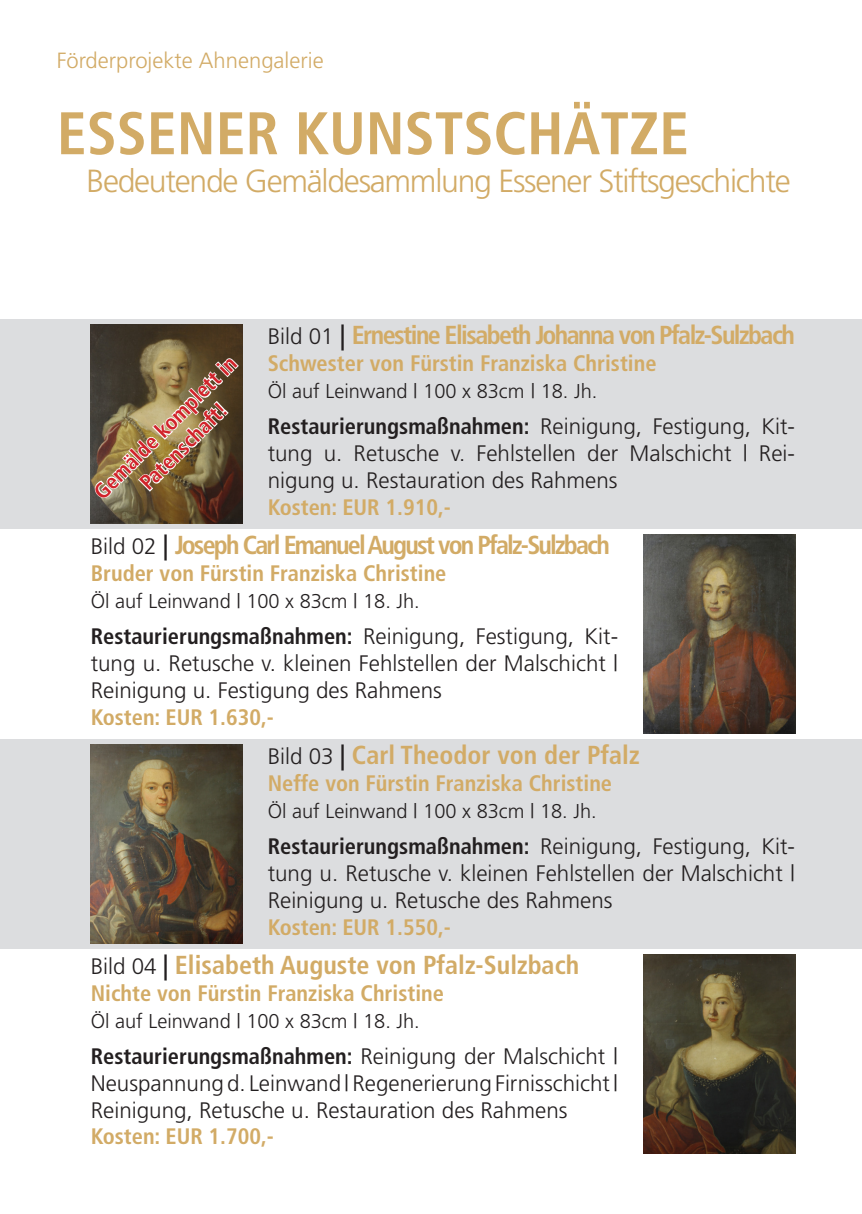
<style>
.page{position:relative;width:862px;height:1214px;background:#fff}
.page>*{position:absolute;margin:0;border:0;box-sizing:border-box;transform-origin:0 0}
.t1{font:700 condensed 60px "Frutiger";color:#d2ab66}
.t2{font:300 32px "Frutiger";letter-spacing:-.04em;color:#d2ab66}
.t3{font:700 condensed 26px "Frutiger";letter-spacing:-.06em;color:#d2ab66}
.t4{font:700 condensed 26px "Frutiger";color:#d2ab66}
.t5{font:300 22.4px/26.8px "Frutiger";color:#231f20;text-align:justify}
.t6{font:700 condensed 22.4px "Frutiger";color:#d2ab66}
.t7{font:300 22px "Frutiger";color:#d2ab66}
.t8{font:700 condensed 21.8px/26px "Frutiger";color:#d1232a;text-align:center}
.t9{font:300 20px "Frutiger";color:#231f20}
.s1{font-weight:300;font-stretch:normal;font-size:22.4px;color:#231f20}
.s2{color:#231f20}
.s3{font-weight:700;font-stretch:condensed}
</style>
<div class="page">
<div style="left:0;top:319px;width:862px;height:210px;background:#dcdddf"></div>
<div style="left:0;top:738px;width:862px;height:210px;background:#dcdddf"></div>
<img style="left:91px;top:744px;width:152px;height:199px">
<img style="left:643px;top:954px;width:152px;height:198px">
<img style="left:91px;top:325px;width:152px;height:198px">
<img style="left:643px;top:534px;width:152px;height:199px">
<img style="left:92px;top:356px;width:148px;height:144px">
<p class="t7" style="left:57px;top:47px;width:268px">Förderprojekte Ahnengalerie</p>
<p class="t1" style="left:57px;top:98px;width:634px">ESSENER KUNSTSCHÄTZE</p>
<p class="t2" style="left:86px;top:163px;width:706px">Bedeutende Gemäldesammlung Essener Stiftsgeschichte</p>
<p class="t8" style="left:88px;top:486px;width:193px;rotate:-45deg">Gemälde komplett in<br>Patenschaft!</p>
<p class="t3" style="left:268px;top:320px;width:529px"><span class="s1">Bild 01</span> <span class="s2">|</span> Ernestine Elisabeth Johanna von Pfalz-Sulzbach</p>
<p class="t6" style="left:268px;top:350px;width:390px">Schwester von Fürstin Franziska Christine</p>
<p class="t9" style="left:268px;top:380px;width:331px">Öl auf Leinwand | 100 x 83cm | 18. Jh.</p>
<p class="t5" style="left:268px;top:413px;width:529px"><span class="s3">Restaurierungsmaßnahmen:</span> Reinigung, Festigung, Kit&shy;tung u. Retusche v. Fehlstellen der Malschicht | Rei&shy;nigung u. Restauration des Rahmens</p>
<p class="t6" style="left:268px;top:493px;width:185px">Kosten: EUR 1.910,-</p>
<p class="t3" style="left:91px;top:529px;width:521px"><span class="s1">Bild 02</span> <span class="s2">|</span> Joseph Carl Emanuel August von Pfalz-Sulzbach</p>
<p class="t6" style="left:91px;top:560px;width:357px">Bruder von Fürstin Franziska Christine</p>
<p class="t9" style="left:91px;top:589px;width:330px">Öl auf Leinwand | 100 x 83cm | 18. Jh.</p>
<p class="t5" style="left:91px;top:622px;width:529px"><span class="s3">Restaurierungsmaßnahmen:</span> Reinigung, Festigung, Kit&shy;tung u. Retusche v. kleinen Fehlstellen der Malschicht | Reinigung u. Festigung des Rahmens</p>
<p class="t6" style="left:91px;top:703px;width:185px">Kosten: EUR 1.630,-</p>
<p class="t4" style="left:268px;top:739px;width:373px"><span class="s1">Bild 03</span> <span class="s2">|</span> Carl Theodor von der Pfalz</p>
<p class="t6" style="left:268px;top:769px;width:346px">Neffe von Fürstin Franziska Christine</p>
<p class="t9" style="left:268px;top:799px;width:330px">Öl auf Leinwand | 100 x 83cm | 18. Jh.</p>
<p class="t5" style="left:268px;top:832px;width:529px"><span class="s3">Restaurierungsmaßnahmen:</span> Reinigung, Festigung, Kit&shy;tung u. Retusche v. kleinen Fehlstellen der Malschicht | Reinigung u. Retusche des Rahmens</p>
<p class="t6" style="left:268px;top:913px;width:185px">Kosten: EUR 1.550,-</p>
<p class="t4" style="left:91px;top:949px;width:490px"><span class="s1">Bild 04</span> <span class="s2">|</span> Elisabeth Auguste von Pfalz-Sulzbach</p>
<p class="t6" style="left:91px;top:979px;width:355px">Nichte von Fürstin Franziska Christine</p>
<p class="t9" style="left:91px;top:1009px;width:330px">Öl auf Leinwand | 100 x 83cm | 18. Jh.</p>
<p class="t5" style="left:91px;top:1042px;width:529px"><span class="s3">Restaurierungsmaßnahmen:</span> Reinigung der Malschicht | Neuspannung d. Leinwand | Regenerierung Firnisschicht | Reinigung, Retusche u. Restauration des Rahmens</p>
<p class="t6" style="left:91px;top:1123px;width:185px">Kosten: EUR 1.700,-</p>
</div>
